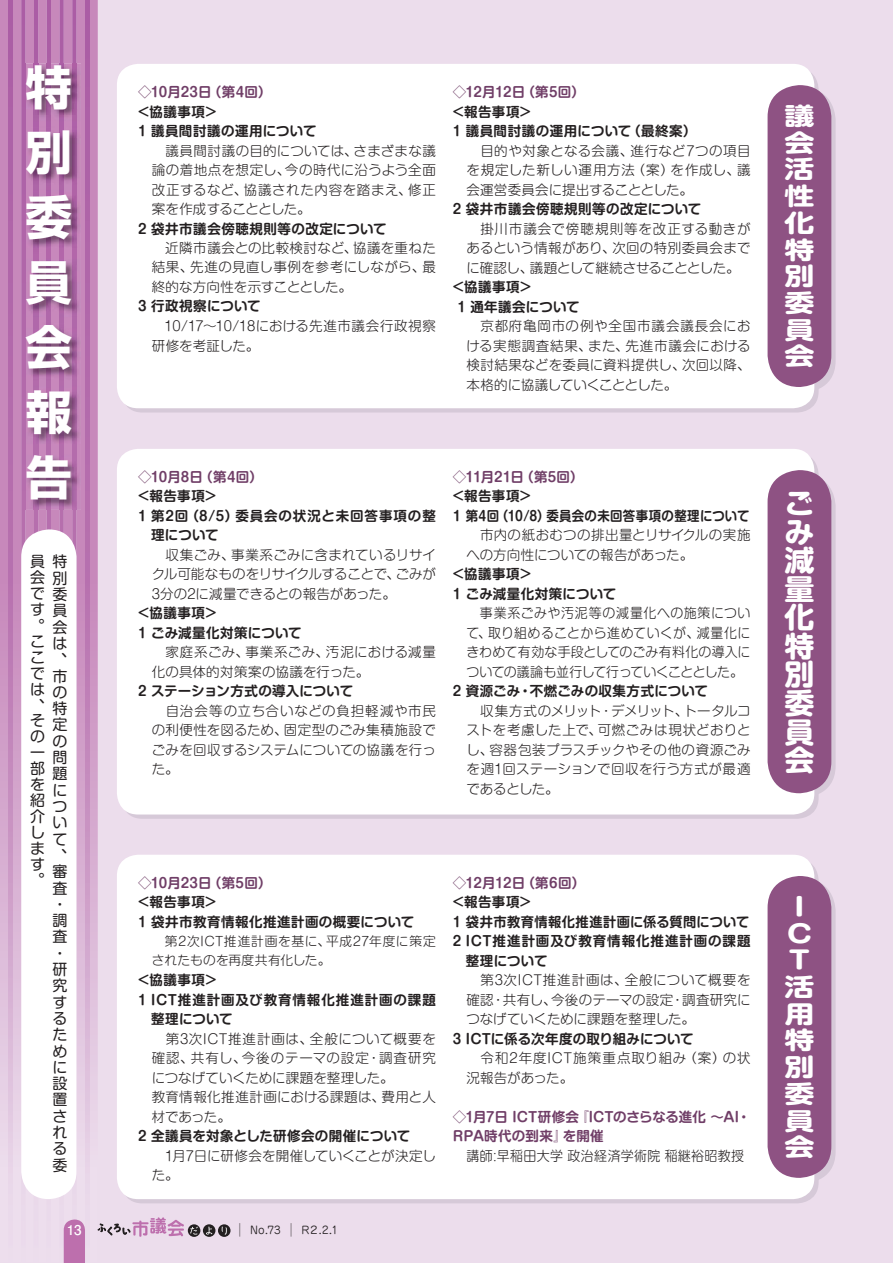
<style>
.page{position:relative;width:893px;height:1263px;background:#ecddec}
.page>*{position:absolute;margin:0;border:0;box-sizing:border-box;transform-origin:0 0}
.t1{font:46.5px/65.1px "Shin Go Pro Bold 90 pv RKSJ H";color:#fff;text-align:justify}
.t2{font:28.5px/28.5px "Shin M Go Pro Bold 90 pv RKSJ V";color:#fff;text-align:justify;scale:1.05 1}
.t3{font:24px/26.7px "Shin M Go Pro Bold 90 pv RKSJ V";color:#fff;text-align:justify;scale:1.25 1}
.t4{font:15px/16.4px "Shin M Go Pro Regular 90 pv RKSJ V";color:#231f20;text-align:justify}
.t5{font:13.5px/19.5px "Shin M Go Pro Light 90 pv RKSJ H";letter-spacing:.015em;color:#231f20;text-align:justify}
.t6{font:13.5px/19.5px "Shin M Go Pro De Bold 90 pv RKSJ H";letter-spacing:.03em;color:#231f20}
.t7{font:13.5px/19.5px "Shin M Go Pro De Bold 90 pv RKSJ H";letter-spacing:.005em;color:#703e67}
.t8{font:13.5px/19.5px "Shin M Go Pro Light 90 pv RKSJ H";letter-spacing:.015em;color:#231f20;text-align:justify;scale:.96 1}
.t9{font:13.5px "Shin M Go Pro De Bold 90 pv RKSJ H";letter-spacing:.065em;color:#231f20}
.t10{font:13.5px "Shin M Go Pro De Bold 90 pv RKSJ H";letter-spacing:.005em;color:#231f20}
.t11{font:13.5px/19.5px "Shin M Go Pro Light 90 pv RKSJ H";letter-spacing:.06em;color:#231f20}
.t12{font:13.5px/19.5px "Shin M Go Pro Light 90 pv RKSJ H";letter-spacing:-.005em;color:#231f20}
.t13{font:13.5px "Shin M Go Pro De Bold 90 pv RKSJ H";letter-spacing:.07em;color:#231f20}
.t14{font:13.5px "Futo Go B101 Pro Bold 90 pv RKSJ H";color:#fff}
.t15{font:12.75px/19.5px "Shin M Go Pro Light 90 pv RKSJ H";letter-spacing:.045em;color:#231f20}
.t16{font:10.5px "Jun 201 Pro Regular 90 pv RKSJ H";color:#231f20}
.s1{font-family:"Koz Min Std Regular 90 pv RKSJ H";font-size:13.5px}
</style>
<div class="page">
<svg style="left:772px;top:879px;width:63px;height:304px"></svg>
<svg style="left:772px;top:474px;width:63px;height:324px"></svg>
<svg style="left:772px;top:88px;width:63px;height:305px"></svg>
<svg style="left:0;top:0;width:98px;height:1220px"></svg>
<img style="left:8px;top:0;width:5px;height:1220px">
<img style="left:21px;top:0;width:4px;height:1220px">
<img style="left:34px;top:0;width:4px;height:1220px">
<img style="left:47px;top:0;width:4px;height:1220px">
<img style="left:59px;top:0;width:5px;height:1263px">
<img style="left:72px;top:0;width:4px;height:1220px">
<img style="left:85px;top:0;width:4px;height:1220px">
<div style="left:117px;top:64px;width:697px;height:344px;background:#fff;border-radius:21px"></div>
<div style="left:117px;top:449px;width:697px;height:366px;background:#fff;border-radius:21px"></div>
<div style="left:117px;top:855px;width:697px;height:344px;background:#fff;border-radius:21px"></div>
<div style="left:767px;top:85px;width:64px;height:302px;background:#8e5283;border-radius:32px"></div>
<div style="left:767px;top:470px;width:64px;height:323px;background:#8e5283;border-radius:32px"></div>
<div style="left:767px;top:876px;width:64px;height:302px;background:#8e5283;border-radius:32px"></div>
<div style="left:21px;top:529px;width:55px;height:670px;background:#fff;border-radius:28px"></div>
<img style="left:25px;top:64px;width:56px;height:446px">
<img style="left:34px;top:64px;width:4px;height:446px">
<img style="left:47px;top:64px;width:4px;height:446px">
<img style="left:59px;top:64px;width:5px;height:446px">
<img style="left:72px;top:64px;width:4px;height:446px">
<svg style="left:64px;top:1220px;width:21px;height:43px"></svg>
<svg style="left:188px;top:1224px;width:12px;height:13px"></svg>
<svg style="left:203px;top:1224px;width:12px;height:13px"></svg>
<svg style="left:218px;top:1224px;width:12px;height:13px"></svg>
<svg style="left:190px;top:1227px;width:8px;height:8px"></svg>
<svg style="left:206px;top:1227px;width:6px;height:8px"></svg>
<svg style="left:222px;top:1227px;width:5px;height:8px"></svg>
<svg style="left:97px;top:1217px;width:87px;height:20px"></svg>
<h1 class="t1" style="left:26px;top:61px;width:48px">特別委員会報告</h1>
<p class="t4" style="left:30px;top:556px;width:16px;line-height:15.9px">員会です。ここでは、その一部を紹介します。</p>
<p class="t4" style="left:53px;top:556px;width:16px;text-align:left">特別委員会は、市の特定の問題について、審査・調査・研究するために設置される委</p>
<p class="t7" style="left:138px;top:84px;width:135px">◇10月23日（第4回）</p>
<p class="t6" style="left:138px;top:104px;width:180px">&lt;協議事項&gt;<br>1 議員間討議の運用について</p>
<p class="t5" style="left:152px;top:143px;width:286px">　議員間討議の目的については、さまざまな議論の着地点を想定し、今の時代に沿うよう全面改正するなど、協議された内容を踏まえ、修正案を作成することとした。</p>
<p class="t6" style="left:138px;top:221px;width:250px">2 袋井市議会傍聴規則等の改定について</p>
<p class="t5" style="left:152px;top:240px;width:286px">　近隣市議会との比較検討など、協議を重ねた結果、先進の見直し事例を参考にしながら、最終的な方向性を示すこととした。</p>
<p class="t6" style="left:138px;top:299px;width:124px">3 行政視察について</p>
<p class="t5" style="left:152px;top:318px;width:286px;text-indent:13px">10/17～10/18における先進市議会行政視察研修を考証した。</p>
<p class="t7" style="left:138px;top:469px;width:126px">◇10月8日（第4回）</p>
<p class="t6" style="left:138px;top:489px;width:80px">&lt;報告事項&gt;</p>
<p class="t9" style="left:138px;top:511px;width:299px">1 第2回（8/5）委員会の状況と未回答事項の整</p>
<p class="t6" style="left:151px;top:528px;width:69px">理について</p>
<p class="t5" style="left:152px;top:547px;width:286px">　収集ごみ、事業系ごみに含まれているリサイクル可能なものをリサイクルすることで、ごみが3分の2に減量できるとの報告があった。</p>
<p class="t6" style="left:138px;top:605px;width:165px">&lt;協議事項&gt;<br>1 ごみ減量化対策について</p>
<p class="t5" style="left:152px;top:644px;width:286px">　家庭系ごみ、事業系ごみ、汚泥における減量化の具体的対策案の協議を行った。</p>
<p class="t10" style="left:138px;top:686px;width:216px">2 ステーション方式の導入について</p>
<p class="t5" style="left:152px;top:703px;width:286px">　自治会等の立ち合いなどの負担軽減や市民の利便性を図るため、固定型のごみ集積施設でごみを回収するシステムについての協議を行った。</p>
<p class="t7" style="left:138px;top:875px;width:135px">◇10月23日（第5回）</p>
<p class="t6" style="left:138px;top:894px;width:278px">&lt;報告事項&gt;<br>1 袋井市教育情報化推進計画の概要について</p>
<p class="t15" style="left:152px;top:933px;width:286px">　第2次ICT推進計画を基に、平成27年度に策定されたものを再度共有化した。</p>
<p class="t6" style="left:138px;top:972px;width:80px">&lt;協議事項&gt;</p>
<p class="t13" style="left:138px;top:995px;width:299px">1 ICT推進計画及び教育情報化推進計画の課題</p>
<p class="t6" style="left:151px;top:1011px;width:83px">整理について</p>
<p class="t5" style="left:152px;top:1031px;width:286px;text-align:left">　第3次ICT推進計画は、全般について概要を確認、共有し、今後のテーマの設定・調査研究につなげていくために課題を整理した。<br>教育情報化推進計画における課題は、費用と人材であった。</p>
<p class="t6" style="left:138px;top:1128px;width:274px">2 全議員を対象とした研修会の開催について</p>
<p class="t12" style="left:152px;top:1148px;width:286px">　1月7日に研修会を開催していくことが決定した。</p>
<p class="t14" style="left:67px;top:1225px;width:16px">13</p>
<p class="t16" style="left:233px;top:1226px;width:106px"><span class="s1">―</span> No.73 <span class="s1">―</span> R２.2.1</p>
<p class="t7" style="left:453px;top:84px;width:134px">◇12月12日（第5回）</p>
<p class="t6" style="left:453px;top:104px;width:245px">&lt;報告事項&gt;<br>1 議員間討議の運用について（最終案）</p>
<p class="t5" style="left:466px;top:143px;width:286px">　目的や対象となる会議、進行など7つの項目を規定した新しい運用方法（案）を作成し、議会運営委員会に提出することとした。</p>
<p class="t6" style="left:453px;top:201px;width:250px">2 袋井市議会傍聴規則等の改定について</p>
<p class="t5" style="left:466px;top:221px;width:286px">　掛川市議会で傍聴規則等を改正する動きがあるという情報があり、次回の特別委員会までに確認し、議題として継続させることとした。</p>
<p class="t6" style="left:457px;top:279px;width:124px;text-indent:-4px">&lt;協議事項&gt;<br>1 通年議会について</p>
<p class="t5" style="left:466px;top:318px;width:286px">　京都府亀岡市の例や全国市議会議長会における実態調査結果、また、先進市議会における検討結果などを委員に資料提供し、次回以降、本格的に協議していくこととした。</p>
<p class="t7" style="left:453px;top:469px;width:132px">◇11月21日（第5回）</p>
<p class="t6" style="left:453px;top:489px;width:298px">&lt;報告事項&gt;<br>1 第4回（10/8）委員会の未回答事項の整理について</p>
<p class="t5" style="left:466px;top:528px;width:286px">　市内の紙おむつの排出量とリサイクルの実施への方向性についての報告があった。</p>
<p class="t6" style="left:453px;top:567px;width:165px">&lt;協議事項&gt;<br>1 ごみ減量化対策について</p>
<p class="t8" style="left:466px;top:606px;width:297px">　事業系ごみや汚泥等の減量化への施策について、取り組めることから進めていくが、減量化にきわめて有効な手段としてのごみ有料化の導入についての議論も並行して行っていくこととした。</p>
<p class="t6" style="left:453px;top:684px;width:257px">2 資源ごみ・不燃ごみの収集方式について</p>
<p class="t5" style="left:466px;top:703px;width:286px">　収集方式のメリット・デメリット、トータルコストを考慮した上で、可燃ごみは現状どおりとし、容器包装プラスチックやその他の資源ごみを週1回ステーションで回収を行う方式が最適であるとした。</p>
<p class="t7" style="left:453px;top:875px;width:134px">◇12月12日（第6回）</p>
<p class="t6" style="left:453px;top:894px;width:80px">&lt;報告事項&gt;</p>
<p class="t6" style="left:453px;top:914px;width:298px">1 袋井市教育情報化推進計画に係る質問について</p>
<p class="t9" style="left:453px;top:936px;width:299px">2 ICT推進計画及び教育情報化推進計画の課題</p>
<p class="t6" style="left:466px;top:953px;width:83px">整理について</p>
<p class="t5" style="left:466px;top:972px;width:286px">　第3次ICT推進計画は、全般について概要を確認・共有し、今後のテーマの設定・調査研究につなげていくために課題を整理した。</p>
<p class="t10" style="left:453px;top:1034px;width:242px">3 ICTに係る次年度の取り組みについて</p>
<p class="t11" style="left:466px;top:1050px;width:286px">　令和2年度ICT施策重点取り組み（案）の状況報告があった。</p>
<p class="t7" style="left:453px;top:1109px;width:299px">◇1月7日 ICT研修会『ICTのさらなる進化 ～AI・<br>RPA時代の到来』を開催</p>
<p class="t8" style="left:466px;top:1148px;width:291px">講師:早稲田大学 政治経済学術院 稲継裕昭教授</p>
<h3 class="t3" style="left:784px;top:106px;width:25px">議会活性化特別委員会</h3>
<h2 class="t2" style="left:784px;top:493px;width:30px">ごみ減量化特別委員会</h2>
<h3 class="t3" style="left:784px;top:897px;width:25px;text-align:center">I<br>C<br>T活用特別委員会</h3>
</div>
